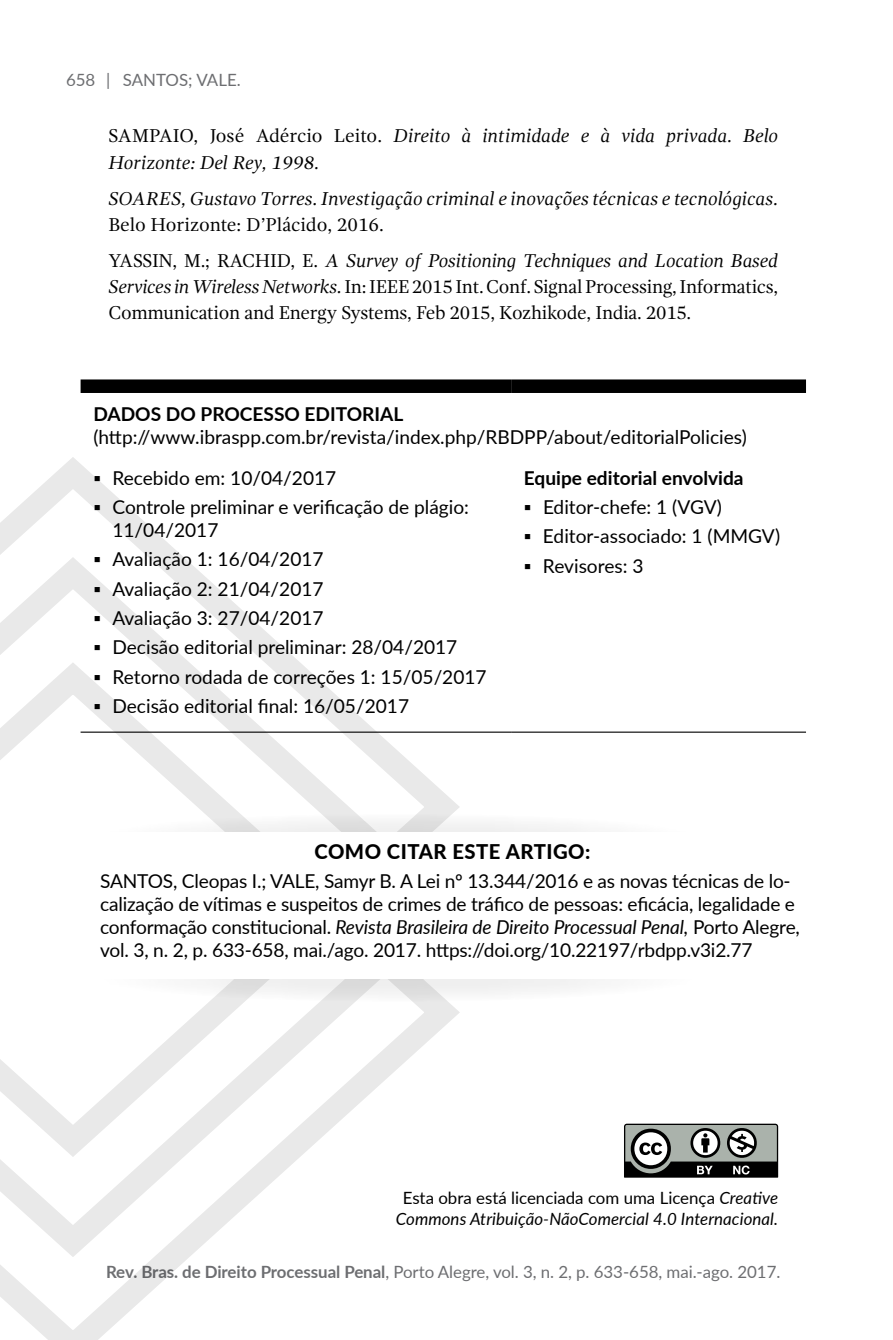
<style>
.page{position:relative;width:893px;height:1340px;background:#fff}
.page>*{position:absolute;margin:0;border:0;box-sizing:border-box;transform-origin:0 0}
.t1{font:800 20.25px "Lato";color:#000}
.t2{font:19.12px/22.9px "Lato";color:#000}
.t3{font:19.12px/36px "Gandhi Serif";letter-spacing:-.015em;color:#000}
.t4{font:italic 19.12px/26.3px "Gandhi Serif";letter-spacing:.005em;color:#000}
.t5{font:700 19.12px "Lato";color:#000}
.t6{font:16.88px "Lato";letter-spacing:-.005em;color:#6d6e71}
.t7{font:italic 16.88px/20.2px "Lato";letter-spacing:.005em;color:#000;text-align:center}
.s1{font-style:normal}
.s2{font-style:italic}
.s3{font-weight:700}
</style>
<div class="page">
<hr style="left:81px;top:731px;width:430px;height:1px;background:#000">
<hr style="left:511px;top:731px;width:295px;height:1px;background:#000">
<div style="left:81px;top:379px;width:430px;height:14px;background:#000"></div>
<div style="left:511px;top:379px;width:295px;height:14px;background:#000"></div>
<svg style="left:0;top:457px;width:165px;height:84px"></svg>
<svg style="left:0;top:541px;width:282px;height:105px"></svg>
<svg style="left:0;top:646px;width:462px;height:693px"></svg>
<svg style="left:96px;top:813px;width:606px;height:47px;fill:#f5f5f5"></svg>
<svg style="left:96px;top:954px;width:606px;height:48px;fill:#f4f4f4"></svg>
<div style="left:96px;top:832px;width:608px;height:147px;background:#fff"></div>
<svg style="left:624px;top:1123px;width:155px;height:55px;background:#747774"></svg>
<p class="t6" style="left:66px;top:68px;width:176px">658 | Santos; Vale.</p>
<p class="t4" style="left:108px;top:123px;width:671px"><span class="s1">SAMPAIO, José Adércio Leito.</span> Direito à intimidade e à vida privada. Belo<br>Horizonte: Del Rey, 1998.</p>
<p class="t4" style="left:108px;top:185px;width:671px">SOARES, Gustavo Torres. Investigação criminal e inovações técnicas e tecnológicas.</p>
<p class="t3" style="left:108px;top:206px;width:671px">Belo Horizonte: D’Plácido, 2016.<br>YASSIN, M.; RACHID, E. <span class="s2">A Survey of Positioning Techniques and Location Based</span></p>
<p class="t3" style="left:108px;top:273px;width:671px;line-height:26.3px"><span class="s2">Services in Wireless Networks.</span> In: IEEE 2015 Int. Conf. Signal Processing, Informatics,<br>Communication and Energy Systems, Feb 2015, Kozhikode, India. 2015.</p>
<p class="t5" style="left:93px;top:400px;width:312px">DADOS DO PROCESSO EDITORIAL</p>
<p class="t2" style="left:93px;top:424px;width:655px">(http://www.ibraspp.com.br/revista/index.php/RBDPP/about/editorialPolicies)</p>
<p class="t2" style="left:93px;top:465px;width:244px">▪ Recebido em: 10/04/2017</p>
<p class="t2" style="left:112px;top:495px;width:358px;text-indent:-19px">▪ Controle preliminar e verificação de plágio:<br>11/04/2017</p>
<p class="t2" style="left:93px;top:547px;width:232px">▪ Avaliação 1: 16/04/2017</p>
<p class="t2" style="left:93px;top:576px;width:232px">▪ Avaliação 2: 21/04/2017</p>
<p class="t2" style="left:93px;top:605px;width:232px">▪ Avaliação 3: 27/04/2017</p>
<p class="t2" style="left:93px;top:635px;width:366px">▪ Decisão editorial preliminar: 28/04/2017</p>
<p class="t2" style="left:93px;top:664px;width:395px">▪ Retorno rodada de correções 1: 15/05/2017</p>
<p class="t2" style="left:93px;top:693px;width:317px">▪ Decisão editorial final: 16/05/2017</p>
<p class="t5" style="left:524px;top:463px;width:221px">Equipe editorial envolvida</p>
<p class="t2" style="left:524px;top:494px;width:200px">▪ Editor-chefe: 1 (VGV)</p>
<p class="t2" style="left:524px;top:524px;width:258px">▪ Editor-associado: 1 (MMGV)</p>
<p class="t2" style="left:524px;top:553px;width:121px">▪ Revisores: 3</p>
<p class="t1" style="left:314px;top:836px;width:18px">COMO</p>
<p class="t1" style="left:387px;top:836px;width:35px">CITAR</p>
<p class="t1" style="left:452px;top:836px;width:13px">ESTE</p>
<p class="t1" style="left:506px;top:836px;width:15px">ART</p>
<p class="t1" style="left:546px;top:836px;width:46px">IGO:</p>
<p class="t2" style="left:100px;top:868px;width:701px;text-indent:63px">S, Cleopas I.; VALE, Samyr B. A Lei nº 13.344/2016 e as novas técnicas de lo&shy;calização de vítimas e suspeitos de crimes de tráfico de pessoas: eficácia, legalidade e conformação constitucional. <span class="s2">Revista Brasileira de Direito Processual Penal,</span> Porto Alegre, vol. 3, n. 2, p. 633-658, mai./ago. 2017. https://doi.org/10.22197/rbdpp.v3i2.77</p>
<p class="t2" style="left:100px;top:868px;width:37px">SANTO</p>
<p class="t7" style="left:396px;top:1187px;width:384px"><span class="s1">Esta obra está licenciada com uma Licença</span> Creative<br>Commons Atribuição-NãoComercial 4.0 Internacional.</p>
<p class="t6" style="left:106px;top:1259px;width:676px"><span class="s3">Rev. Bras. de Direito Processual Penal</span>, Porto Alegre, vol. 3, n. 2, p. 633-658, mai.-ago. 2017.</p>
</div>
